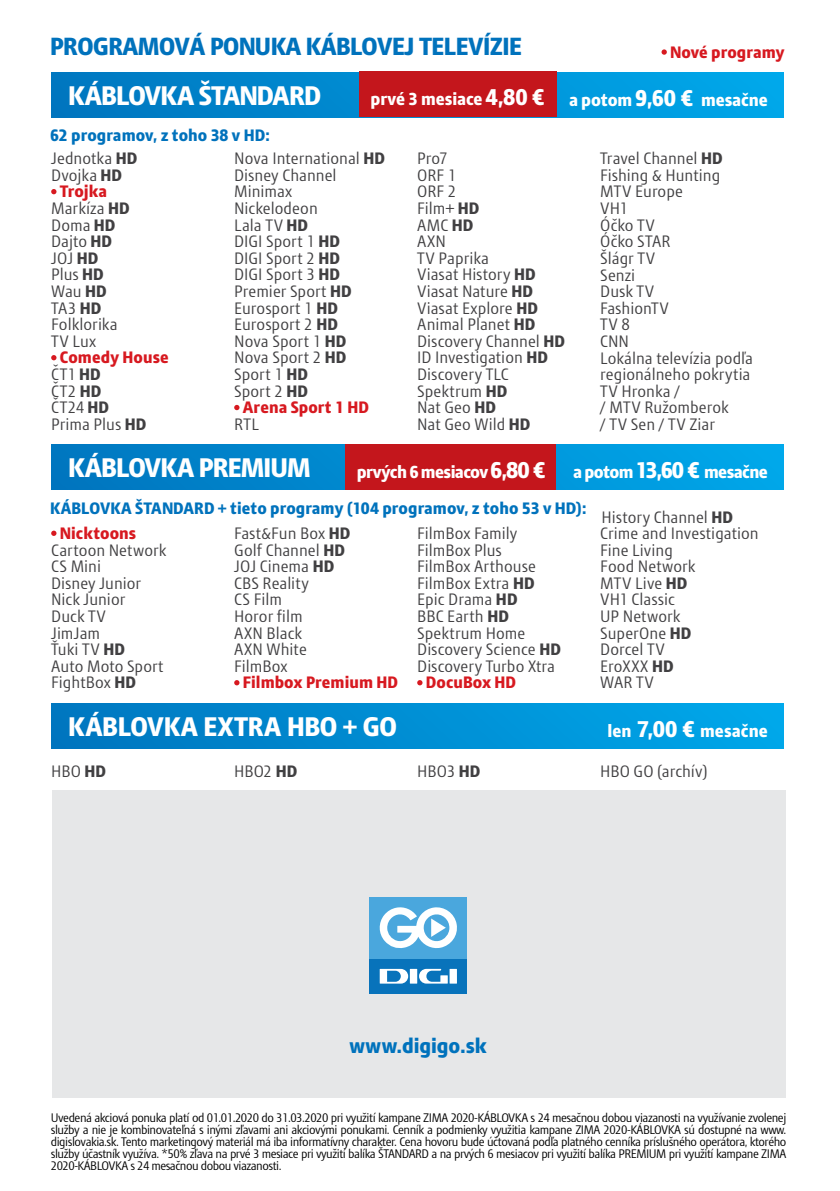
<style>
.page{position:relative;width:840px;height:1191px;background:#fff}
.page>*{position:absolute;margin:0;border:0;box-sizing:border-box;transform-origin:0 0}
.t1{font:800 26px "Modena";letter-spacing:-.03em;color:#fff}
.t2{font:800 26px "Modena";letter-spacing:-.01em;color:#fff}
.t3{font:800 24px "Modena";letter-spacing:-.02em;color:#0072bc}
.t4{font:800 20px "Modena";letter-spacing:-.005em;color:#0072bc}
.t5{font:800 16.8px "Modena";letter-spacing:-.01em;color:#fff}
.t6{font:800 16.8px "Modena";letter-spacing:-.035em;color:#fff}
.t7{font:16px/16.6px "Modena";color:#414042}
.t8{font:800 16px "Modena";letter-spacing:.005em;color:#0072bc}
.t9{font:800 16px "Modena";letter-spacing:.005em;color:#d71920}
.t10{font:12px/12px "Modena";letter-spacing:-.04em;color:#000;text-align:justify}
.s1{font-size:22px}
.s2{font-weight:800}
.s3{font-weight:800;color:#d71920}
</style>
<div class="page">
<svg style="left:51px;top:189px;width:5px;height:5px"></svg>
<svg style="left:51px;top:355px;width:5px;height:5px"></svg>
<svg style="left:234px;top:405px;width:5px;height:5px"></svg>
<svg style="left:51px;top:72px;width:731px;height:45px;background:#008dd3"></svg>
<div style="left:359px;top:72px;width:197px;height:45px;background:#c4161c"></div>
<svg style="left:51px;top:530px;width:5px;height:6px"></svg>
<svg style="left:234px;top:680px;width:5px;height:5px"></svg>
<svg style="left:417px;top:680px;width:5px;height:5px"></svg>
<svg style="left:51px;top:444px;width:731px;height:45px;background:#008dd3"></svg>
<div style="left:345px;top:444px;width:211px;height:45px;background:#c4161c"></div>
<div style="left:51px;top:703px;width:731px;height:45px;background:linear-gradient(to right,#0076bf,#00a8ea)"></div>
<div style="left:51px;top:790px;width:734px;height:308px;background:#e6e7e8"></div>
<div style="left:369px;top:897px;width:97px;height:97px;background:#0873bb"></div>
<div style="left:369px;top:897px;width:97px;height:61px;background:#4aa7dd"></div>
<svg style="left:379px;top:907px;width:78px;height:42px"></svg>
<div style="left:449px;top:969px;width:7px;height:14px;background:#fff"></div>
<svg style="left:419px;top:969px;width:28px;height:14px"></svg>
<div style="left:409px;top:969px;width:8px;height:14px;background:#fff"></div>
<svg style="left:379px;top:969px;width:29px;height:14px"></svg>
<svg style="left:661px;top:49px;width:5px;height:6px"></svg>
<h2 class="t3" style="left:50px;top:31px;width:473px">PROGRAMOVÁ PONUKA KÁBLOVEJ TELEVÍZIE</h2>
<h1 class="t1" style="left:68px;top:79px;width:254px">KÁBLOVKA ŠTANDARD</h1>
<p class="t8" style="left:50px;top:126px;width:221px">62 programov, z toho 38 v HD:</p>
<p class="t9" style="left:669px;top:42px;width:115px">Nové programy</p>
<p class="t5" style="left:370px;top:89px;width:398px">prvé 3 mesiace <span class="s1">4,80 €</span> a potom <span class="s1">9,60 €</span> mesačne</p>
<p class="t7" style="left:51px;top:150px;width:87px">Jednotka <span class="s2">HD</span></p>
<p class="t7" style="left:51px;top:167px;width:72px">Dvojka <span class="s2">HD</span></p>
<p class="t9" style="left:60px;top:182px;width:49px">Trojka</p>
<p class="t7" style="left:51px;top:200px;width:80px">Markíza <span class="s2">HD</span></p>
<p class="t7" style="left:51px;top:216px;width:66px">Doma <span class="s2">HD</span></p>
<p class="t7" style="left:51px;top:233px;width:62px">Dajto <span class="s2">HD</span></p>
<p class="t7" style="left:51px;top:250px;width:49px">JOJ <span class="s2">HD</span></p>
<p class="t7" style="left:51px;top:266px;width:54px">Plus <span class="s2">HD</span></p>
<p class="t7" style="left:51px;top:283px;width:57px">Wau <span class="s2">HD</span></p>
<p class="t7" style="left:51px;top:299px;width:51px">TA3 <span class="s2">HD</span></p>
<p class="t7" style="left:51px;top:316px;width:68px">Folklorika</p>
<p class="t7" style="left:51px;top:333px;width:47px">TV Lux</p>
<p class="t7" style="left:51px;top:349px;width:119px;text-indent:9px"><span class="s3">Comedy House<br></span>ČT1 <span class="s2">HD<br></span>ČT2 <span class="s2">HD<br></span>ČT24 <span class="s2">HD<br></span>Prima Plus <span class="s2">HD</span></p>
<p class="t7" style="left:234px;top:150px;width:152px">Nova International <span class="s2">HD</span></p>
<p class="t7" style="left:234px;top:167px;width:104px">Disney Channel</p>
<p class="t7" style="left:234px;top:183px;width:59px">Minimax</p>
<p class="t7" style="left:234px;top:200px;width:85px">Nickelodeon</p>
<p class="t7" style="left:234px;top:216px;width:75px">Lala TV <span class="s2">HD</span></p>
<p class="t7" style="left:234px;top:233px;width:107px">DIGI Sport 1 <span class="s2">HD</span></p>
<p class="t7" style="left:234px;top:250px;width:107px">DIGI Sport 2 <span class="s2">HD</span></p>
<p class="t7" style="left:234px;top:266px;width:107px">DIGI Sport 3 <span class="s2">HD</span></p>
<p class="t7" style="left:234px;top:283px;width:119px">Premier Sport <span class="s2">HD</span></p>
<p class="t7" style="left:234px;top:299px;width:105px">Eurosport 1 <span class="s2">HD</span></p>
<p class="t7" style="left:234px;top:316px;width:105px">Eurosport 2 <span class="s2">HD</span></p>
<p class="t7" style="left:234px;top:333px;width:113px">Nova Sport 1 <span class="s2">HD</span></p>
<p class="t7" style="left:234px;top:349px;width:113px">Nova Sport 2 <span class="s2">HD</span></p>
<p class="t7" style="left:234px;top:366px;width:75px">Sport 1 <span class="s2">HD</span></p>
<p class="t7" style="left:234px;top:382px;width:75px">Sport 2 <span class="s2">HD</span></p>
<p class="t9" style="left:243px;top:397px;width:127px">Arena Sport 1 HD</p>
<p class="t7" style="left:234px;top:415px;width:26px">RTL</p>
<p class="t7" style="left:417px;top:150px;width:149px">Pro7<br>ORF 1<br>ORF 2<br>Film+ <span class="s2">HD<br></span>AMC <span class="s2">HD<br></span>AXN<br>TV Paprika<br>Viasat History <span class="s2">HD<br></span>Viasat Nature <span class="s2">HD<br></span>Viasat Explore <span class="s2">HD<br></span>Animal Planet <span class="s2">HD<br></span>Discovery Channel <span class="s2">HD<br></span>ID Investigation <span class="s2">HD<br></span>Discovery TLC<br>Spektrum <span class="s2">HD<br></span>Nat Geo <span class="s2">HD<br></span>Nat Geo Wild <span class="s2">HD</span></p>
<p class="t7" style="left:600px;top:150px;width:154px">Travel Channel <span class="s2">HD<br></span>Fishing &amp; Hunting<br>MTV Europe<br>VH1<br>Óčko TV<br>Óčko STAR<br>Šlágr TV<br>Senzi<br>Dusk TV<br>FashionTV<br>TV 8<br>CNN<br>Lokálna televízia podľa regionálneho pokrytia<br>TV Hronka /<br>/ MTV Ružomberok<br>/ TV Sen / TV Ziar</p>
<h1 class="t1" style="left:68px;top:451px;width:244px">KÁBLOVKA PREMIUM</h1>
<p class="t8" style="left:50px;top:498px;width:537px">KÁBLOVKA ŠTANDARD + tieto programy (104 programov, z toho 53 v HD):</p>
<p class="t6" style="left:356px;top:461px;width:190px">prvých 6 mesiacov <span class="s1">6,80 €</span></p>
<p class="t6" style="left:573px;top:461px;width:196px">a potom <span class="s1">13,60 €</span> mesačne</p>
<p class="t7" style="left:601px;top:509px;width:133px">History Channel <span class="s2">HD</span></p>
<p class="t7" style="left:417px;top:525px;width:145px">FilmBox Family<br>FilmBox Plus<br>FilmBox Arthouse<br>FilmBox Extra <span class="s2">HD<br></span>Epic Drama <span class="s2">HD<br></span>BBC Earth <span class="s2">HD<br></span>Spektrum Home<br>Discovery Science <span class="s2">HD<br></span>Discovery Turbo Xtra</p>
<p class="t9" style="left:425px;top:672px;width:92px">DocuBox HD</p>
<p class="t7" style="left:600px;top:525px;width:160px">Crime and Investigation<br>Fine Living<br>Food Network<br>MTV Live <span class="s2">HD<br></span>VH1 Classic<br>UP Network<br>SuperOne <span class="s2">HD<br></span>Dorcel TV<br>EroXXX <span class="s2">HD<br></span>WAR TV</p>
<p class="t9" style="left:60px;top:523px;width:78px">Nicktoons</p>
<p class="t7" style="left:51px;top:541px;width:117px">Cartoon Network<br>CS Mini<br>Disney Junior<br>Nick Junior<br>Duck TV<br>JimJam<br>Ťuki TV <span class="s2">HD<br></span>Auto Moto Sport<br>FightBox <span class="s2">HD</span></p>
<p class="t7" style="left:234px;top:525px;width:118px">Fast&amp;Fun Box <span class="s2">HD<br></span>Golf Channel <span class="s2">HD<br></span>JOJ Cinema <span class="s2">HD<br></span>CBS Reality<br>CS Film<br>Horor film<br>AXN Black<br>AXN White<br>FilmBox</p>
<p class="t9" style="left:243px;top:672px;width:156px">Filmbox Premium HD</p>
<h1 class="t2" style="left:68px;top:710px;width:330px">KÁBLOVKA EXTRA HBO + GO</h1>
<p class="t5" style="left:607px;top:720px;width:162px">len <span class="s1">7,00 €</span> mesačne</p>
<p class="t7" style="left:51px;top:762px;width:56px">HBO <span class="s2">HD</span></p>
<p class="t7" style="left:234px;top:762px;width:64px">HBO2 <span class="s2">HD</span></p>
<p class="t7" style="left:417px;top:762px;width:65px">HBO3 <span class="s2">HD</span></p>
<p class="t7" style="left:600px;top:762px;width:109px">HBO GO (archív)</p>
<p class="t4" style="left:349px;top:1033px;width:139px">www.digigo.sk</p>
<p class="t10" style="left:51px;top:1111px;width:736px">Uvedená akciová ponuka platí od 01.01.2020 do 31.03.2020 pri využití kampane ZIMA 2020-KÁBLOVKA s 24 mesačnou dobou viazanosti na využívanie zvolenej služby a nie je kombinovateľná s inými zľavami ani akciovými ponukami. Cenník a podmienky využitia kampane ZIMA 2020-KÁBLOVKA sú dostupné na www. digislovakia.sk. Tento marketingový materiál má iba informatívny charakter. Cena hovoru bude účtovaná podľa platného cenníka príslušného operátora, ktorého služby účastník využíva. *50% zľava na prvé 3 mesiace pri využití balíka ŠTANDARD a na prvých 6 mesiacov pri využití balíka PREMIUM pri využití kampane ZIMA 2020-KÁBLOVKA s 24 mesačnou dobou viazanosti.</p>
</div>
